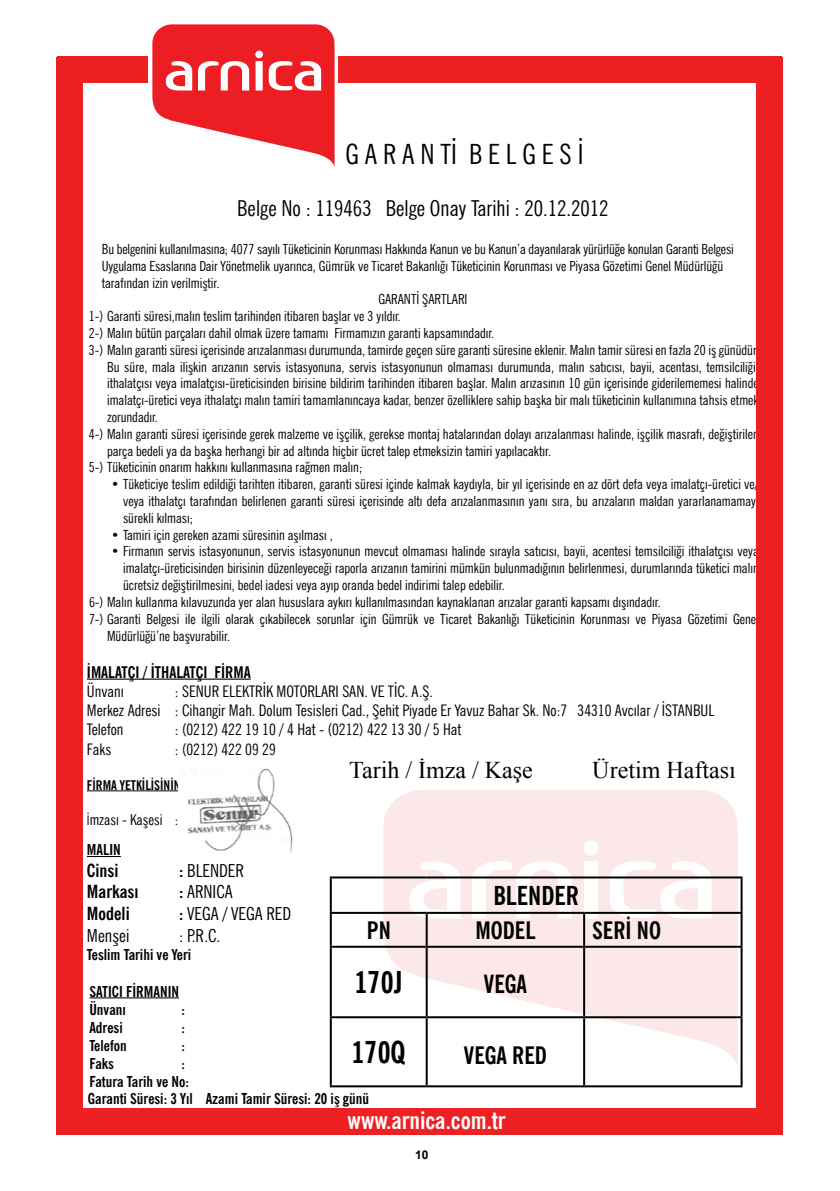
<style>
.page{position:relative;width:840px;height:1191px;background:#fff}
.page>*{position:absolute;margin:0;border:0;box-sizing:border-box;transform-origin:0 0}
.t1{font:30px "News Goth Cn BT Bold";color:#000101}
.t2{font:30px "News Goth Cn BT Bold";color:#000}
.t3{font:28px "News Goth Cn BT";color:#000}
.t4{font:26px "News Goth Cn BT Bold";color:#000}
.t5{font:25px "News Goth Cn BT Bold";color:#000;scale:.96 1}
.t6{font:24px "Times New Roman";color:#000}
.t7{font:24px "News Goth Cn BT Bold";color:#000}
.t8{font:24px "News Goth Cn BT Bold";color:#fff}
.t9{font:22px "News Goth Cn BT";color:#000}
.t10{font:18px "News Goth Cn BT";color:#000}
.t11{font:18px "News Goth Cn BT Bold";color:#000}
.t12{font:16px/19.2px "News Goth Cn BT";color:#000}
.t13{font:16px "News Goth Cn BT Bold";color:#000}
.t14{font:15px/18px "News Goth Cn BT Bold";color:#000}
.t15{font:15px "News Goth Cn BT";color:#000}
.t16{font:14px/16.8px "News Goth Cn BT";color:#000;text-align:justify}
.t17{font:13.2px "News Goth Cn BT Bold";color:#000}
.t18{font:700 12px "Arial";color:#000}
.s1{font-size:13.2px}
.s2{font-family:"News Goth Cn BT Bold"}
</style>
<div class="page">
<hr style="left:87px;top:678px;width:163px;height:1px;background:#000">
<hr style="left:87px;top:790px;width:93px;height:1px;background:#000">
<hr style="left:87px;top:856px;width:34px;height:1px;background:#000">
<svg style="left:383px;top:790px;width:354px;height:278px;fill:#fde8e9"></svg>
<svg style="left:409px;top:841px;width:302px;height:77px"></svg>
<img style="left:178px;top:768px;width:115px;height:85px">
<hr style="left:89px;top:997px;width:90px;height:1px;background:#000">
<hr style="left:329px;top:876px;width:97px;height:2px;background:#000">
<hr style="left:329px;top:878px;width:2px;height:34px;background:#000">
<hr style="left:426px;top:876px;width:157px;height:2px;background:#000">
<hr style="left:583px;top:876px;width:159px;height:2px;background:#000">
<hr style="left:740px;top:878px;width:2px;height:34px;background:#000">
<hr style="left:329px;top:912px;width:97px;height:2px;background:#000">
<hr style="left:329px;top:914px;width:2px;height:31px;background:#000">
<hr style="left:426px;top:912px;width:157px;height:2px;background:#000">
<hr style="left:425px;top:914px;width:2px;height:31px;background:#000">
<hr style="left:583px;top:912px;width:159px;height:2px;background:#000">
<hr style="left:582px;top:914px;width:2px;height:31px;background:#000">
<hr style="left:740px;top:914px;width:2px;height:31px;background:#000">
<hr style="left:329px;top:945px;width:97px;height:2px;background:#000">
<hr style="left:329px;top:947px;width:2px;height:69px;background:#000">
<hr style="left:426px;top:945px;width:157px;height:2px;background:#000">
<hr style="left:425px;top:947px;width:2px;height:69px;background:#000">
<hr style="left:583px;top:945px;width:159px;height:2px;background:#000">
<hr style="left:582px;top:947px;width:2px;height:69px;background:#000">
<hr style="left:740px;top:947px;width:2px;height:69px;background:#000">
<hr style="left:329px;top:1016px;width:97px;height:2px;background:#000">
<hr style="left:329px;top:1018px;width:2px;height:67px;background:#000">
<hr style="left:426px;top:1016px;width:157px;height:2px;background:#000">
<hr style="left:425px;top:1018px;width:2px;height:67px;background:#000">
<hr style="left:583px;top:1016px;width:159px;height:2px;background:#000">
<hr style="left:582px;top:1018px;width:2px;height:67px;background:#000">
<hr style="left:740px;top:1018px;width:2px;height:67px;background:#000">
<hr style="left:329px;top:1085px;width:97px;height:2px;background:#000">
<hr style="left:426px;top:1085px;width:157px;height:2px;background:#000">
<hr style="left:583px;top:1085px;width:159px;height:2px;background:#000">
<div style="left:58px;top:56px;width:723px;height:27px;background:#ed2124"></div>
<div style="left:57px;top:1108px;width:723px;height:26px;background:#ed2124"></div>
<div style="left:56px;top:57px;width:27px;height:1077px;background:#ed2124"></div>
<div style="left:755px;top:57px;width:26px;height:1077px;background:#ed2124"></div>
<svg style="left:148px;top:52px;width:190px;height:38px"></svg>
<svg style="left:152px;top:24px;width:182px;height:142px"></svg>
<h2 class="t3" style="left:345px;top:137px;width:239px">G A R A N Tİ B E L G E S İ</h2>
<h3 class="t9" style="left:237px;top:194px;width:373px">Belge No : 119463 Belge Onay Tarihi : 20.12.2012</h3>
<p class="t16" style="left:102px;top:240px;width:633px">Bu belgenini kullanýlmasýna; 4077 sayýlý Tüketicinin Korunmasý Hakkýnda Kanun ve bu Kanun’a dayanýlarak yürürlüðe konulan Garanti Belgesi</p>
<p class="t16" style="left:102px;top:257px;width:622px">Uygulama Esaslarýna Dair Yönetmelik uyarýnca, Gümrük ve Ticaret Bakanlýðý Tüketicinin Korunmasý ve Piyasa Gözetimi Genel Müdürlüðü</p>
<p class="t16" style="left:102px;top:274px;width:119px">tarafýndan izin verilmiþtir.</p>
<p class="t16" style="left:378px;top:291px;width:91px">GARANTİ ŞARTLARI</p>
<p class="t16" style="left:89px;top:308px;width:313px">1-) Garanti süresi,malın teslim tarihinden itibaren başlar ve 3 yıldır.</p>
<p class="t16" style="left:89px;top:324px;width:406px">2-) Malın bütün parçaları dahil olmak üzere tamamı Firmamızın garanti kapsamındadır.</p>
<p class="t16" style="left:89px;top:341px;width:671px">3-) Malın garanti süresi içerisinde arızalanması durumunda, tamirde geçen süre garanti süresine eklenir. Malın tamir süresi en fazla 20 iş günüdür.</p>
<p class="t16" style="left:107px;top:358px;width:653px">Bu süre, mala ilişkin arızanın servis istasyonuna, servis istasyonunun olmaması durumunda, malın satıcısı, bayii, acentası, temsilciliği,</p>
<p class="t16" style="left:107px;top:375px;width:653px">ithalatçısı veya imalatçısı-üreticisinden birisine bildirim tarihinden itibaren başlar. Malın arızasının 10 gün içerisinde giderilememesi halinde</p>
<p class="t16" style="left:107px;top:392px;width:653px">imalatçı-üretici veya ithalatçı malın tamiri tamamlanıncaya kadar, benzer özelliklere sahip başka bir malı tüketicinin kullanımına tahsis etmek</p>
<p class="t16" style="left:107px;top:408px;width:52px">zorundadır.</p>
<p class="t16" style="left:89px;top:425px;width:671px">4-) Malın garanti süresi içerisinde gerek malzeme ve işçilik, gerekse montaj hatalarından dolayı arızalanması halinde, işçilik masrafı, değiştirilen</p>
<p class="t16" style="left:107px;top:442px;width:445px">parça bedeli ya da başka herhangi bir ad altında hiçbir ücret talep etmeksizin tamiri yapılacaktır.</p>
<p class="t16" style="left:89px;top:459px;width:275px">5-) Tüketicinin onarım hakkını kullanmasına rağmen malın;</p>
<p class="t16" style="left:123px;top:476px;width:637px;text-indent:-12px">• Tüketiciye teslim edildiği tarihten itibaren, garanti süresi içinde kalmak kaydıyla, bir yıl içerisinde en az dört defa veya imalatçı-üretici ve/ veya ithalatçı tarafından belirlenen garanti süresi içerisinde altı defa arızalanmasının yanı sıra, bu arızaların maldan yararlanamamayı sürekli kılması;</p>
<p class="t16" style="left:111px;top:526px;width:223px">• Tamiri için gereken azami süresinin aşılması ,</p>
<p class="t16" style="left:111px;top:543px;width:649px">• Firmanın servis istasyonunun, servis istasyonunun mevcut olmaması halinde sırayla satıcısı, bayii, acentesi temsilciliği ithalatçısı veya</p>
<p class="t16" style="left:123px;top:560px;width:637px">imalatçı-üreticisinden birisinin düzenleyeceği raporla arızanın tamirini mümkün bulunmadığının belirlenmesi, durumlarında tüketici malın</p>
<p class="t16" style="left:123px;top:576px;width:383px">ücretsiz değiştirilmesini, bedel iadesi veya ayıp oranda bedel indirimi talep edebilir.</p>
<p class="t16" style="left:89px;top:593px;width:573px">6-) Malın kullanma kılavuzunda yer alan hususlara aykırı kullanılmasından kaynaklanan arızalar garanti kapsamı dışındadır.</p>
<p class="t16" style="left:89px;top:610px;width:671px">7-) Garanti Belgesi ile ilgili olarak çıkabilecek sorunlar için Gümrük ve Ticaret Bakanlýðý Tüketicinin Korunmasý ve Piyasa Gözetimi Genel</p>
<p class="t16" style="left:107px;top:627px;width:124px">Müdürlüðü’ne başvurabilir.</p>
<p class="t13" style="left:87px;top:662px;width:165px">İMALATÇI / ÝTHALATÇI FÝRMA</p>
<p class="t12" style="left:87px;top:681px;width:38px">Ünvaný</p>
<p class="t12" style="left:87px;top:681px;width:628px;text-indent:88px">: SENUR ELEKTRÝK MOTORLARI SAN. VE TÝC. A.Þ.<br>Merkez Adresi : Cihangir Mah. Dolum Tesisleri Cad., Þehit Piyade Er Yavuz Bahar Sk. No:7 34310 Avcýlar / ÝSTANBUL<br>Telefon</p>
<p class="t12" style="left:175px;top:720px;width:288px">: (0212) 422 19 10 / 4 Hat - (0212) 422 13 30 / 5 Hat</p>
<p class="t12" style="left:87px;top:739px;width:26px">Faks</p>
<p class="t12" style="left:175px;top:739px;width:102px">: (0212) 422 09 29</p>
<p class="t17" style="left:87px;top:777px;width:95px">FÝRMA YETKÝLÝSÝNÝN</p>
<p class="t15" style="left:87px;top:811px;width:93px"><span class="s1">Ý</span>mzasý - Kaþesi :</p>
<p class="t14" style="left:87px;top:840px;width:35px">MALIN</p>
<p class="t11" style="left:87px;top:859px;width:33px">Cinsi</p>
<p class="t10" style="left:179px;top:859px;width:66px"><span class="s2">:</span> BLENDER</p>
<p class="t11" style="left:87px;top:881px;width:53px">Markasý</p>
<p class="t10" style="left:179px;top:881px;width:55px"><span class="s2">:</span> ARNICA</p>
<p class="t11" style="left:87px;top:902px;width:44px">Modeli</p>
<p class="t10" style="left:179px;top:902px;width:114px"><span class="s2">:</span> VEGA / VEGA RED</p>
<p class="t10" style="left:87px;top:924px;width:44px">Menşei</p>
<p class="t10" style="left:179px;top:924px;width:43px">: P.R.C.</p>
<p class="t14" style="left:87px;top:945px;width:106px">Teslim Tarihi ve Yeri</p>
<p class="t14" style="left:89px;top:982px;width:91px">SATICI FÝRMANIN<br>Ünvaný</p>
<p class="t14" style="left:181px;top:1000px;width:5px">:</p>
<h3 class="t6" style="left:349px;top:753px;width:185px">Tarih / İmza / Kaşe</h3>
<h3 class="t6" style="left:592px;top:753px;width:145px">Üretim Haftası</h3>
<h3 class="t4" style="left:493px;top:879px;width:87px">BLENDER</h3>
<h3 class="t7" style="left:366px;top:915px;width:26px">PN</h3>
<h3 class="t7" style="left:475px;top:915px;width:62px">MODEL</h3>
<h3 class="t7" style="left:592px;top:915px;width:70px">SERİ NO</h3>
<h1 class="t1" style="left:354px;top:964px;width:49px">170J</h1>
<h3 class="t5" style="left:483px;top:969px;width:46px">VEGA</h3>
<p class="t14" style="left:89px;top:1018px;width:35px">Adresi</p>
<p class="t14" style="left:181px;top:1018px;width:5px">:</p>
<p class="t14" style="left:89px;top:1036px;width:39px">Telefon</p>
<p class="t14" style="left:181px;top:1036px;width:5px">:</p>
<p class="t14" style="left:89px;top:1054px;width:26px">Faks</p>
<h1 class="t2" style="left:351px;top:1033px;width:55px">170Q</h1>
<h3 class="t7" style="left:463px;top:1040px;width:84px">VEGA RED</h3>
<p class="t14" style="left:88px;top:1089px;width:282px">Garanti Süresi: 3 Yýl Azami Tamir Süresi: 20 iþ günü</p>
<h3 class="t8" style="left:347px;top:1105px;width:159px">www.arnica.com.tr</h3>
<p class="t14" style="left:89px;top:1054px;width:101px;text-align:right">:<br>Fatura Tarih ve No:</p>
<p class="t18" style="left:415px;top:1146px;width:15px">10</p>
</div>
